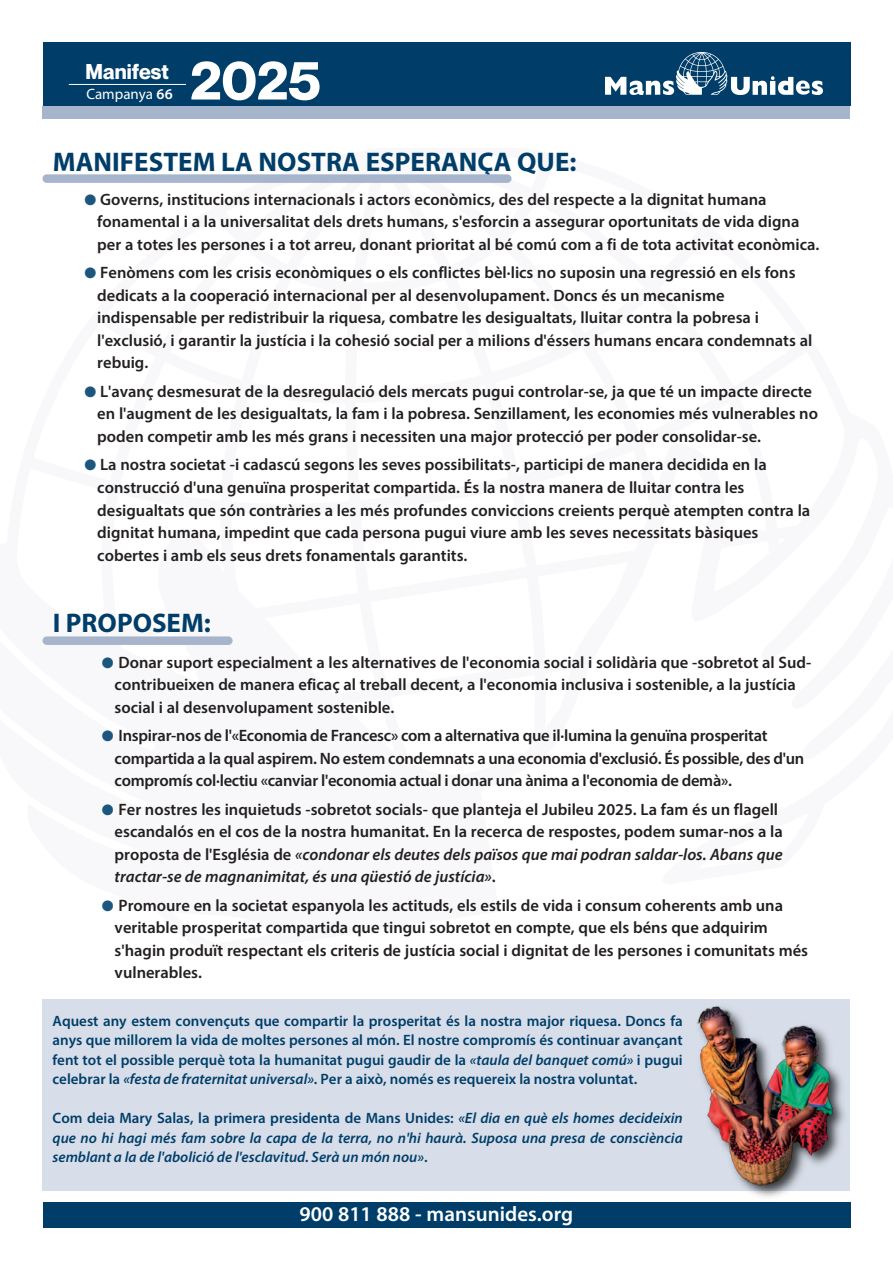
<style>
.page{position:relative;width:893px;height:1263px;background:#fff}
.page>*{position:absolute;margin:0;border:0;box-sizing:border-box;transform-origin:0 0}
.t1{font:700 54px "Neue Montreal";color:#fff}
.t2{font:700 27px "Myriad Pro";color:#003e69}
.t3{font:600 21px "Myriad Pro";color:#fff}
.t4{font:700 21px "Neue Montreal";color:#fff}
.t5{font:600 16.5px/22.5px "Myriad Pro";color:#231f20}
.t6{font:600 15px/19.5px "Myriad Pro";color:#003e69;text-align:justify}
.t7{font:italic 600 15px/19.5px "Myriad Pro";color:#003e69;text-align:justify}
.t8{font:15px "Myriad Pro";color:#fff}
.s1{font-weight:600}
.s2{color:#1c567f}
.s3{font-style:italic}
.s4{font-style:normal}
</style>
<div class="page">
<div style="left:43px;top:106px;width:807px;height:13px;background:#a6b5cc"></div>
<div style="left:43px;top:43px;width:807px;height:63px;background:#003e69"></div>
<div style="left:43px;top:1202px;width:807px;height:25px;background:#003e69"></div>
<div style="left:43px;top:999px;width:807px;height:191px;background:#d8dee9"></div>
<hr style="left:69px;top:84px;width:117px;height:1px;background:#fff">
<div style="left:43px;top:636px;width:190px;height:9px;background:#a6b5cc;border-radius:4px"></div>
<div style="left:43px;top:174px;width:469px;height:9px;background:#a6b5cc;border-radius:4px"></div>
<img style="left:693px;top:1006px;width:157px;height:186px">
<div style="left:588px;top:43px;width:263px;height:63px;background:#003e69"></div>
<img style="left:605px;top:53px;width:217px;height:42px">
<p class="t4" style="left:86px;top:63px;width:85px">Manifest</p>
<p class="t8" style="left:86px;top:85px;width:88px">Campanya <span class="s1">66</span></p>
<p class="t1" style="left:190px;top:58px;width:132px">2025</p>
<p class="t2" style="left:53px;top:144px;width:525px">MANIFESTEM LA NOSTRA ESPERANÇA QUE:</p>
<p class="t5" style="left:97px;top:188px;width:724px;text-indent:-13px"><span class="s2">●</span> Governs, institucions internacionals i actors econòmics, des del respecte a la dignitat humana fonamental i a la universalitat dels drets humans, s'esforcin a assegurar oportunitats de vida digna per a totes les persones i a tot arreu, donant prioritat al bé comú com a fi de tota activitat econòmica.</p>
<p class="t5" style="left:97px;top:261px;width:717px;text-indent:-13px"><span class="s2">●</span> Fenòmens com les crisis econòmiques o els conflictes bèl·lics no suposin una regressió en els fons dedicats a la cooperació internacional per al desenvolupament. Doncs és un mecanisme indispensable per redistribuir la riquesa, combatre les desigualtats, lluitar contra la pobresa i l'exclusió, i garantir la justícia i la cohesió social per a milions d'éssers humans encara condemnats al rebuig.</p>
<p class="t5" style="left:97px;top:380px;width:722px;text-indent:-13px"><span class="s2">●</span> L'avanç desmesurat de la desregulació dels mercats pugui controlar-se, ja que té un impacte directe en l'augment de les desigualtats, la fam i la pobresa. Senzillament, les economies més vulnerables no poden competir amb les més grans i necessiten una major protecció per poder consolidar-se.</p>
<p class="t5" style="left:97px;top:453px;width:714px;text-indent:-13px"><span class="s2">●</span> La nostra societat -i cadascú segons les seves possibilitats-, participi de manera decidida en la construcció d'una genuïna prosperitat compartida. És la nostra manera de lluitar contra les desigualtats que són contràries a les més profundes conviccions creients perquè atempten contra la dignitat humana, impedint que cada persona pugui viure amb les seves necessitats bàsiques cobertes i amb els seus drets fonamentals garantits.</p>
<p class="t2" style="left:53px;top:605px;width:160px">I PROPOSEM:</p>
<p class="t5" style="left:115px;top:650px;width:698px;text-indent:-13px"><span class="s2">●</span> Donar suport especialment a les alternatives de l'economia social i solidària que -sobretot al Sud&shy;contribueixen de manera eficaç al treball decent, a l'economia inclusiva i sostenible, a la justícia social i al desenvolupament sostenible.</p>
<p class="t5" style="left:115px;top:726px;width:691px;text-indent:-13px"><span class="s2">●</span> Inspirar-nos de l'«Economia de Francesc» com a alternativa que il·lumina la genuïna prosperitat compartida a la qual aspirem. No estem condemnats a una economia d'exclusió. És possible, des d'un compromís col·lectiu «canviar l'economia actual i donar una ànima a l'economia de demà».</p>
<p class="t5" style="left:115px;top:797px;width:670px;text-indent:-13px"><span class="s2">●</span> Fer nostres les inquietuds -sobretot socials- que planteja el Jubileu 2025. La fam és un flagell escandalós en el cos de la nostra humanitat. En la recerca de respostes, podem sumar-nos a la proposta de l'Església de <span class="s3">«condonar els deutes dels països que mai podran saldar-los. Abans que tractar-se de magnanimitat, és una qüestió de justícia»</span>.</p>
<p class="t5" style="left:115px;top:893px;width:695px;text-indent:-13px"><span class="s2">●</span> Promoure en la societat espanyola les actituds, els estils de vida i consum coherents amb una veritable prosperitat compartida que tingui sobretot en compte, que els béns que adquirim s'hagin produït respectant els criteris de justícia social i dignitat de les persones i comunitats més vulnerables.</p>
<p class="t6" style="left:53px;top:1010px;width:632px">Aquest any estem convençuts que compartir la prosperitat és la nostra major riquesa. Doncs fa anys que millorem la vida de moltes persones al món. El nostre compromís és continuar avançant fent tot el possible perquè tota la humanitat pugui gaudir de la <span class="s3">«taula del banquet comú»</span> i pugui celebrar la <span class="s3">«festa de fraternitat universal»</span>. Per a això, només es requereix la nostra voluntat.</p>
<p class="t7" style="left:53px;top:1108px;width:632px"><span class="s4">Com deia Mary Salas, la primera presidenta de Mans Unides:</span> «El dia en què els homes decideixin que no hi hagi més fam sobre la capa de la terra, no n'hi haurà. Suposa una presa de consciència semblant a la de l'abolició de l'esclavitud. Serà un món nou»<span class="s4">.</span></p>
<p class="t3" style="left:299px;top:1206px;width:275px">900 811 888 - mansunides.org</p>
</div>
